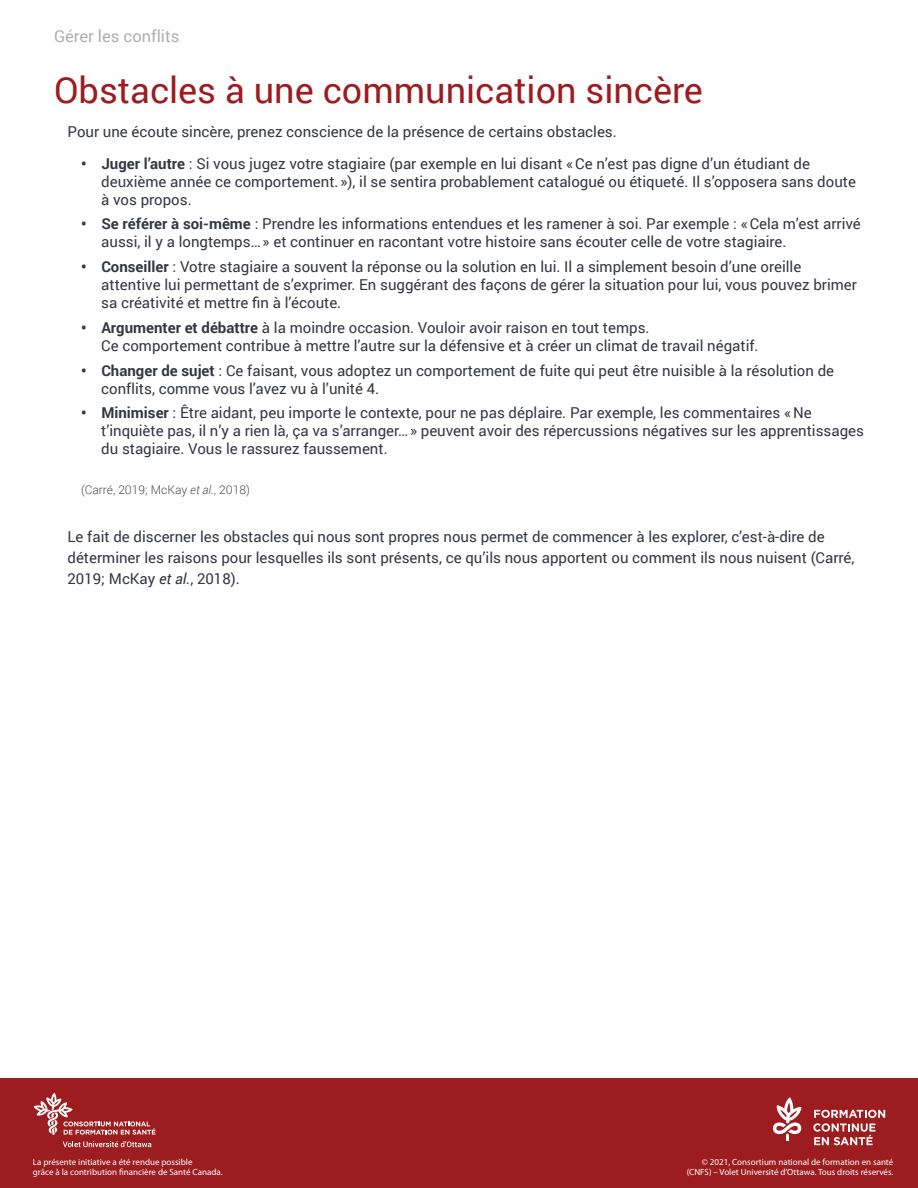
<style>
.page{position:relative;width:918px;height:1188px;background:#fff}
.page>*{position:absolute;margin:0;border:0;box-sizing:border-box;transform-origin:0 0}
.Heading_1_-_Title{font:36px "Roboto";color:#9c1c1f}
.Titre_de_page{font:16.5px "Roboto";color:#aeafb3}
.Bullets{font:15px/18px "Roboto";color:#343741}
.Paragraph{font:15px/21px "Roboto";color:#343741}
.Citation{font:300 12px "Roboto";color:#474c55}
.Footer___white___rig{font:9px/10.8px "Myriad Pro";color:#fff;text-align:right}
.Footer___white___lef{font:9px "Myriad Pro";color:#fff}
.s1{font-weight:700}
.s2{font-style:italic}
</style>
<div class="page">
<div style="left:0;top:1078px;width:918px;height:110px;background:#9c1c1f"></div>
<svg style="left:34px;top:1093px;width:122px;height:42px"></svg>
<svg style="left:63px;top:1141px;width:88px;height:6px"></svg>
<svg style="left:813px;top:1110px;width:72px;height:35px"></svg>
<svg style="left:773px;top:1097px;width:28px;height:44px"></svg>
<h1 class="Titre_de_page" style="left:54px;top:24px;width:127px">Gérer les conflits</h1>
<h1 class="Heading_1_-_Title" style="left:54px;top:64px;width:651px">Obstacles à une communication sincère</h1>
<p class="Paragraph" style="left:68px;top:121px;width:551px">Pour une écoute sincère, prenez conscience de la présence de certains obstacles.</p>
<p class="Bullets" style="left:101px;top:154px;width:756px;text-indent:-20px"><span class="s1">• Juger l’autre</span> : Si vous jugez votre stagiaire (par exemple en lui disant «Ce n’est pas digne d’un étudiant de deuxième année ce comportement. »), il se sentira probablement catalogué ou étiqueté. Il s’opposera sans doute à vos propos.</p>
<p class="Bullets" style="left:101px;top:214px;width:761px;text-indent:-20px"><span class="s1">• Se référer à soi-même</span> : Prendre les informations entendues et les ramener à soi. Par exemple : «Cela m’est arrivé aussi, il y a longtemps…» et continuer en racontant votre histoire sans écouter celle de votre stagiaire.</p>
<p class="Bullets" style="left:101px;top:257px;width:757px;text-indent:-20px"><span class="s1">• Conseiller</span> : Votre stagiaire a souvent la réponse ou la solution en lui. Il a simplement besoin d’une oreille attentive lui permettant de s’exprimer. En suggérant des façons de gérer la situation pour lui, vous pouvez brimer sa créativité et mettre fin à l’écoute.</p>
<p class="Bullets" style="left:101px;top:318px;width:659px;text-indent:-20px"><span class="s1">• Argumenter et débattre</span> à la moindre occasion. Vouloir avoir raison en tout temps.<br>Ce comportement contribue à mettre l’autre sur la défensive et à créer un climat de travail négatif.</p>
<p class="Bullets" style="left:101px;top:361px;width:734px;text-indent:-20px"><span class="s1">• Changer de sujet</span> : Ce faisant, vous adoptez un comportement de fuite qui peut être nuisible à la résolution de conflits, comme vous l’avez vu à l’unité 4.</p>
<p class="Bullets" style="left:101px;top:403px;width:764px;text-indent:-20px"><span class="s1">• Minimiser</span> : Être aidant, peu importe le contexte, pour ne pas déplaire. Par exemple, les commentaires «Ne t’inquiète pas, il n’y a rien là, ça va s’arranger…» peuvent avoir des répercussions négatives sur les apprentissages du stagiaire. Vous le rassurez faussement.</p>
<p class="Citation" style="left:81px;top:482px;width:170px">(Carré, 2019; McKay <span class="s2">et al.</span>, 2018)</p>
<p class="Paragraph" style="left:68px;top:526px;width:788px">Le fait de discerner les obstacles qui nous sont propres nous permet de commencer à les explorer, c’est-à-dire de déterminer les raisons pour lesquelles ils sont présents, ce qu’ils nous apportent ou comment ils nous nuisent (Carré,<br>2019; McKay <span class="s2">et al.</span>, 2018).</p>
<p class="Footer___white___lef" style="left:33px;top:1156px;width:161px">La présente initiative a été rendue possible</p>
<p class="Footer___white___lef" style="left:33px;top:1167px;width:191px">grâce à la contribution financière de Santé Canada.</p>
<p class="Footer___white___rig" style="left:687px;top:1156px;width:208px">© 2021, Consortium national de formation en santé (CNFS) – Volet Université d’Ottawa. Tous droits réservés.</p>
</div>
